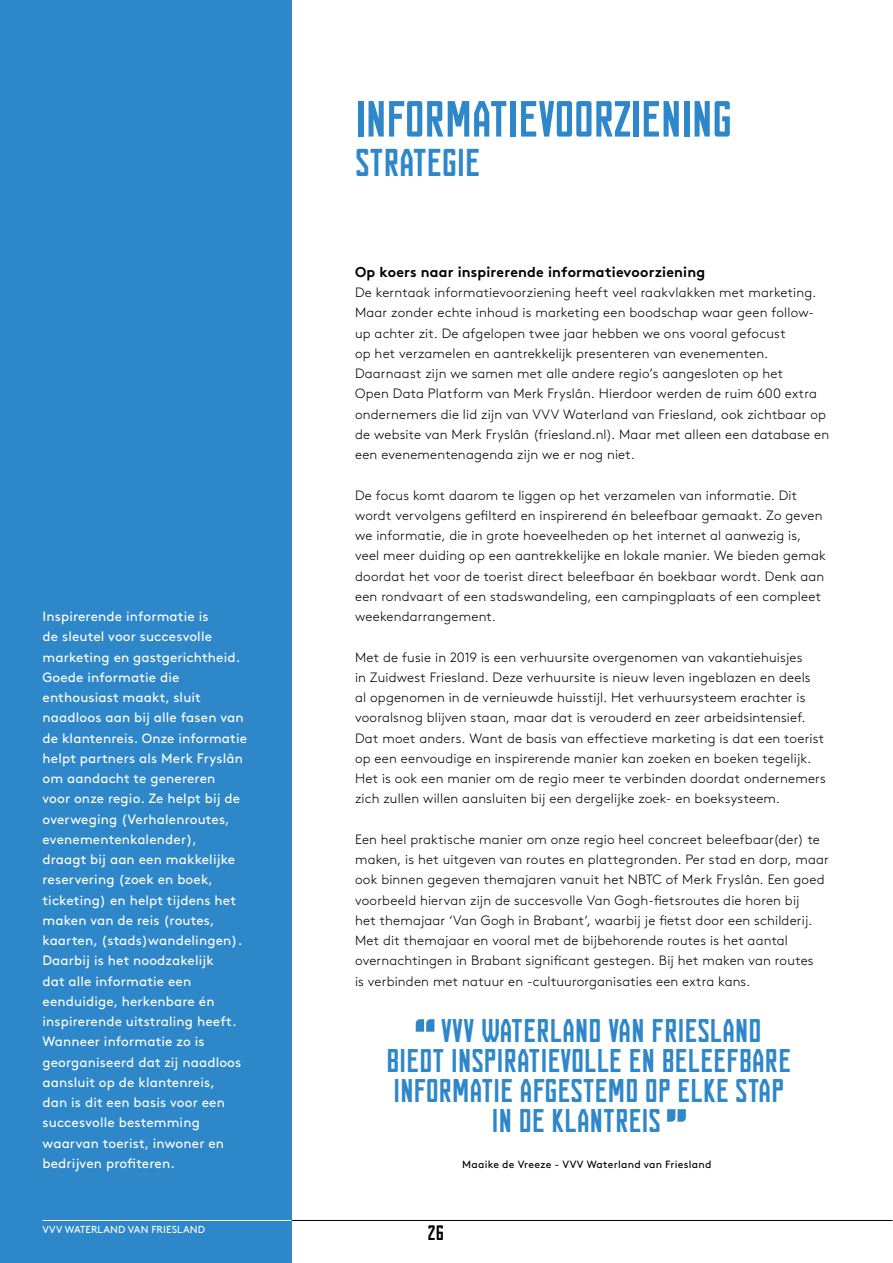
<style>
.page{position:relative;width:893px;height:1263px;background:#fff}
.page>*{position:absolute;margin:0;border:0;box-sizing:border-box;transform-origin:0 0}
.t1{font:condensed 51px "FUNCTION";letter-spacing:-.015em;color:#2e87c8}
.t2{font:condensed 39px "FUNCTION";letter-spacing:-.015em;color:#2e87c8}
.t3{font:condensed 33px "FUNCTION";letter-spacing:-.01em;color:#2e87c8}
.t4{font:condensed 21px "FUNCTION";color:#000}
.t5{font:700 14.25px "Brown Std";letter-spacing:.01em;color:#000}
.t6{font:300 13.5px/20.2px "Brown Std";letter-spacing:.015em;color:#000}
.t7{font:13.5px/20.2px "Brown Std";letter-spacing:.01em;color:#fff}
.t8{font:10.5px "Brown Std";letter-spacing:.025em;color:#000}
.t9{font:10.2px "Brown Std";letter-spacing:.01em;color:#fff}
</style>
<div class="page">
<hr style="left:43px;top:1220px;width:849px;height:1px;background:#000">
<div style="left:0;top:0;width:291px;height:1263px;background:#2e87c8"></div>
<hr style="left:43px;top:1220px;width:248px;height:1px;background:#fff">
<svg style="left:416px;top:1019px;width:18px;height:13px"></svg>
<svg style="left:667px;top:1109px;width:19px;height:13px"></svg>
<p class="t7" style="left:43px;top:606px;width:206px">Inspirerende informatie is<br>de sleutel voor succesvolle marketing en gastgerichtheid.<br>Goede informatie die enthousiast maakt, sluit naadloos aan bij alle fasen van de klantenreis. Onze informatie helpt partners als Merk Fryslân om aandacht te genereren<br>voor onze regio. Ze helpt bij de overweging (Verhalenroutes, evenementenkalender),<br>draagt bij aan een makkelijke reservering (zoek en boek, ticketing) en helpt tijdens het maken van de reis (routes, kaarten, (stads)wandelingen).<br>Daarbij is het noodzakelijk<br>dat alle informatie een eenduidige, herkenbare én inspirerende uitstraling heeft.<br>Wanneer informatie zo is georganiseerd dat zij naadloos aansluit op de klantenreis,<br>dan is dit een basis voor een succesvolle bestemming waarvan toerist, inwoner en bedrijven profiteren.</p>
<p class="t9" style="left:43px;top:1224px;width:164px">VVV WATERLAND VAN FRIESLAND</p>
<h1 class="t1" style="left:355px;top:91px;width:379px">INFORMATIEVOORZIENING</h1>
<h2 class="t2" style="left:355px;top:141px;width:127px">STRATEGIE</h2>
<p class="t5" style="left:355px;top:263px;width:352px">Op koers naar inspirerende informatievoorziening</p>
<p class="t6" style="left:355px;top:282px;width:476px">De kerntaak informatievoorziening heeft veel raakvlakken met marketing.<br>Maar zonder echte inhoud is marketing een boodschap waar geen follow&shy;up achter zit. De afgelopen twee jaar hebben we ons vooral gefocust<br>op het verzamelen en aantrekkelijk presenteren van evenementen.<br>Daarnaast zijn we samen met alle andere regio’s aangesloten op het<br>Open Data Platform van Merk Fryslân. Hierdoor werden de ruim 600 extra ondernemers die lid zijn van VVV Waterland van Friesland, ook zichtbaar op de website van Merk Fryslân (friesland.nl). Maar met alleen een database en een evenementenagenda zijn we er nog niet.</p>
<p class="t6" style="left:355px;top:485px;width:472px">De focus komt daarom te liggen op het verzamelen van informatie. Dit wordt vervolgens gefilterd en inspirerend én beleefbaar gemaakt. Zo geven we informatie, die in grote hoeveelheden op het internet al aanwezig is, veel meer duiding op een aantrekkelijke en lokale manier. We bieden gemak doordat het voor de toerist direct beleefbaar én boekbaar wordt. Denk aan een rondvaart of een stadswandeling, een campingplaats of een compleet weekendarrangement.</p>
<p class="t6" style="left:355px;top:647px;width:472px">Met de fusie in 2019 is een verhuursite overgenomen van vakantiehuisjes<br>in Zuidwest Friesland. Deze verhuursite is nieuw leven ingeblazen en deels<br>al opgenomen in de vernieuwde huisstijl. Het verhuursysteem erachter is vooralsnog blijven staan, maar dat is verouderd en zeer arbeidsintensief.<br>Dat moet anders. Want de basis van effectieve marketing is dat een toerist op een eenvoudige en inspirerende manier kan zoeken en boeken tegelijk.<br>Het is ook een manier om de regio meer te verbinden doordat ondernemers zich zullen willen aansluiten bij een dergelijke zoek- en boeksysteem.</p>
<p class="t6" style="left:355px;top:829px;width:475px">Een heel praktische manier om onze regio heel concreet beleefbaar(der) te maken, is het uitgeven van routes en plattegronden. Per stad en dorp, maar ook binnen gegeven themajaren vanuit het NBTC of Merk Fryslân. Een goed voorbeeld hiervan zijn de succesvolle Van Gogh-fietsroutes die horen bij<br>het themajaar ‘Van Gogh in Brabant’, waarbij je fietst door een schilderij.<br>Met dit themajaar en vooral met de bijbehorende routes is het aantal overnachtingen in Brabant significant gestegen. Bij het maken van routes<br>is verbinden met natuur en -cultuurorganisaties een extra kans.</p>
<h3 class="t3" style="left:441px;top:1013px;width:322px">VVV WATERLAND VAN FRIESLAND</h3>
<h3 class="t3" style="left:386px;top:1043px;width:407px">BIEDT INSPIRATIEVOLLE EN BELEEFBARE</h3>
<h3 class="t3" style="left:393px;top:1073px;width:393px">INFORMATIE AFGESTEMD OP ELKE STAP</h3>
<h3 class="t3" style="left:492px;top:1103px;width:171px">IN DE KLANTREIS</h3>
<p class="t8" style="left:462px;top:1158px;width:251px">Maaike de Vreeze - VVV Waterland van Friesland</p>
<h3 class="t4" style="left:427px;top:1222px;width:18px">26</h3>
</div>
